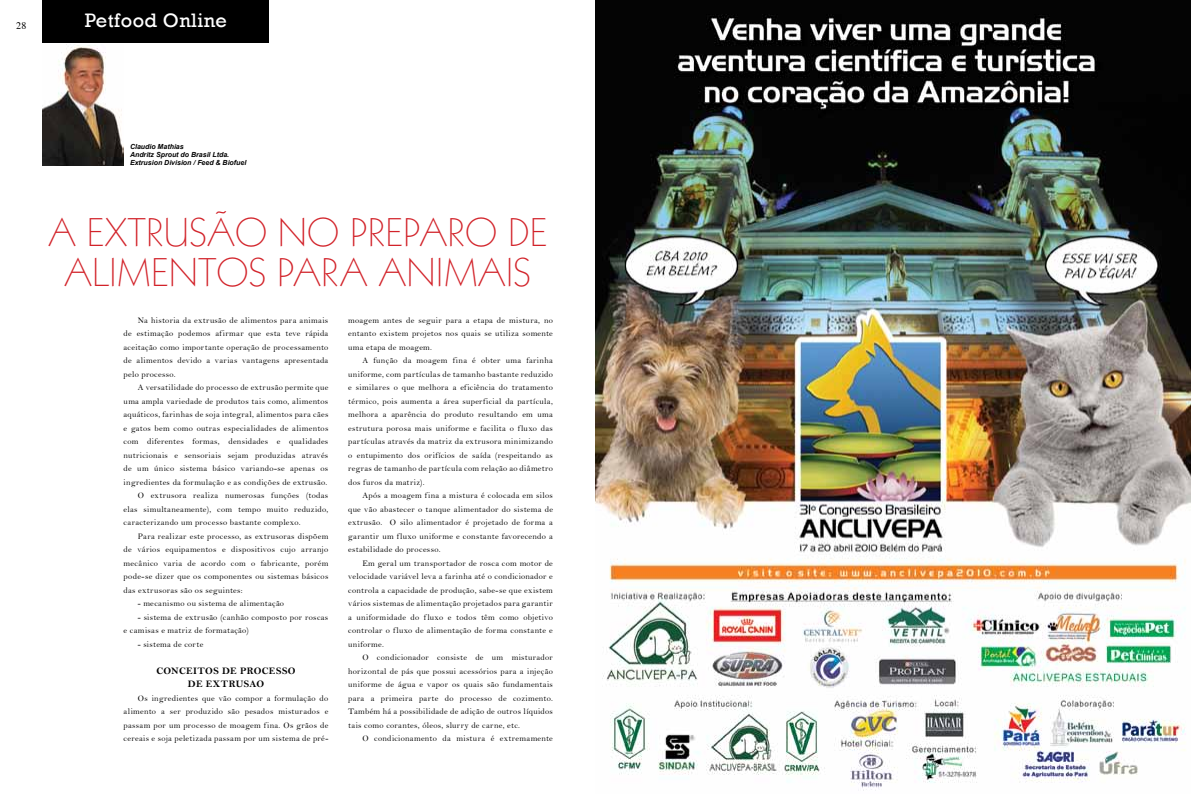
<style>
.page{position:relative;width:1191px;height:794px;background:#fff}
.page>*{position:absolute;margin:0;border:0;box-sizing:border-box;transform-origin:0 0}
.t1{font:39px/40px "Geometric 231 BT Light C";color:#d2232a;text-align:center}
.t2{font:20px "Rockwell";letter-spacing:.02em;color:#fff}
.t3{font:10px/13.5px "Bell MT Bold";letter-spacing:.04em;color:#000;text-align:center}
.t4{font:10px "Times";color:#000}
.t5{font:8.5px/13.5px "Bell";letter-spacing:.035em;color:#000;text-align:justify}
.t6{font:italic 700 7px/8.4px "Arial";color:#000}
</style>
<div class="page">
<div style="left:43px;top:0;width:226px;height:43px;background:#000"></div>
<img style="left:43px;top:45px;width:81px;height:120px">
<img style="left:595px;top:0;width:596px;height:791px">
<p class="t4" style="left:16px;top:16px;width:12px">28</p>
<h2 class="t2" style="left:85px;top:9px;width:144px">Petfood Online</h2>
<p class="t6" style="left:130px;top:142px;width:118px">Claudio Mathias<br>Andritz Sprout do Brasil Ltda.<br>Extrusion Division / Feed &amp; Biofuel</p>
<h1 class="t1" style="left:48px;top:212px;width:501px">A EXTRUSÃO NO PREPARO DE<br>ALIMENTOS PARA ANIMAIS</h1>
<p class="t5" style="left:124px;top:313px;width:206px;text-indent:14px">Na historia da extrusão de alimentos para animais de estimação podemos afirmar que esta teve rápida aceitação como importante operação de processamento de alimentos devido a varias vantagens apresentada pelo processo.</p>
<p class="t5" style="left:138px;top:381px;width:192px">A versatilidade do processo de extrusão permite que</p>
<p class="t5" style="left:124px;top:394px;width:206px">uma ampla variedade de produtos tais como, alimentos</p>
<p class="t5" style="left:124px;top:408px;width:206px">aquáticos, farinhas de soja integral, alimentos para cães</p>
<p class="t5" style="left:124px;top:421px;width:206px">e gatos bem como outras especialidades de alimentos</p>
<p class="t5" style="left:124px;top:435px;width:206px">com diferentes formas, densidades e qualidades</p>
<p class="t5" style="left:124px;top:448px;width:206px">nutricionais e sensoriais sejam produzidas através</p>
<p class="t5" style="left:124px;top:462px;width:206px">de um único sistema básico variando-se apenas os</p>
<p class="t5" style="left:124px;top:475px;width:205px">ingredientes da formulação e as condições de extrusão.</p>
<p class="t5" style="left:138px;top:489px;width:192px">O extrusora realiza numerosas funções (todas</p>
<p class="t5" style="left:124px;top:502px;width:206px">elas simultaneamente), com tempo muito reduzido,</p>
<p class="t5" style="left:124px;top:516px;width:178px">caracterizando um processo bastante complexo.</p>
<p class="t5" style="left:138px;top:529px;width:192px">Para realizar este processo, as extrusoras dispõem</p>
<p class="t5" style="left:124px;top:543px;width:206px">de vários equipamentos e dispositivos cujo arranjo</p>
<p class="t5" style="left:124px;top:556px;width:206px">mecânico varia de acordo com o fabricante, porém</p>
<p class="t5" style="left:124px;top:570px;width:206px">pode-se dizer que os componentes ou sistemas básicos</p>
<p class="t5" style="left:124px;top:583px;width:121px">das extrusoras são os seguintes:</p>
<p class="t5" style="left:138px;top:597px;width:148px">- mecanismo ou sistema de alimentação</p>
<p class="t5" style="left:124px;top:610px;width:206px;text-indent:14px">- sistema de extrusão (canhão composto por roscas e camisas e matriz de formatação)</p>
<p class="t5" style="left:138px;top:637px;width:67px">- sistema de corte</p>
<p class="t3" style="left:156px;top:664px;width:141px">CONCEITOS DE PROCESSO<br>DE EXTRUSAO</p>
<p class="t5" style="left:124px;top:691px;width:206px;text-indent:14px">Os ingredientes que vão compor a formulação do alimento a ser produzido são pesados misturados e passam por um processo de moagem fina. Os grãos de cereais e soja peletizada passam por um sistema de pré-</p>
<p class="t5" style="left:348px;top:313px;width:206px">moagem antes de seguir para a etapa de mistura, no entanto existem projetos nos quais se utiliza somente uma etapa de moagem.</p>
<p class="t5" style="left:348px;top:354px;width:206px;text-indent:14px">A função da moagem fina é obter uma farinha uniforme, com partículas de tamanho bastante reduzido e similares o que melhora a eficiência do tratamento térmico, pois aumenta a área superficial da partícula, melhora a aparência do produto resultando em uma estrutura porosa mais uniforme e facilita o fluxo das partículas através da matriz da extrusora minimizando o entupimento dos orifícios de saída (respeitando as regras de tamanho de partícula com relação ao diâmetro dos furos da matriz).</p>
<p class="t5" style="left:348px;top:489px;width:206px;text-indent:14px">Após a moagem fina a mistura é colocada em silos que vão abastecer o tanque alimentador do sistema de extrusão. O silo alimentador é projetado de forma a garantir um fluxo uniforme e constante favorecendo a estabilidade do processo.</p>
<p class="t5" style="left:348px;top:556px;width:206px;text-indent:14px">Em geral um transportador de rosca com motor de velocidade variável leva a farinha até o condicionador e controla a capacidade de produção, sabe-se que existem vários sistemas de alimentação projetados para garantir a uniformidade do fluxo e todos têm como objetivo controlar o fluxo de alimentação de forma constante e uniforme.</p>
<p class="t5" style="left:348px;top:651px;width:206px;text-indent:14px">O condicionador consiste de um misturador horizontal de pás que possui acessórios para a injeção uniforme de água e vapor os quais são fundamentais para a primeira parte do processo de cozimento.<br>Também há a possibilidade de adição de outros líquidos tais como corantes, óleos, slurry de carne, etc.</p>
<p class="t5" style="left:362px;top:732px;width:192px">O condicionamento da mistura é extremamente</p>
</div>
